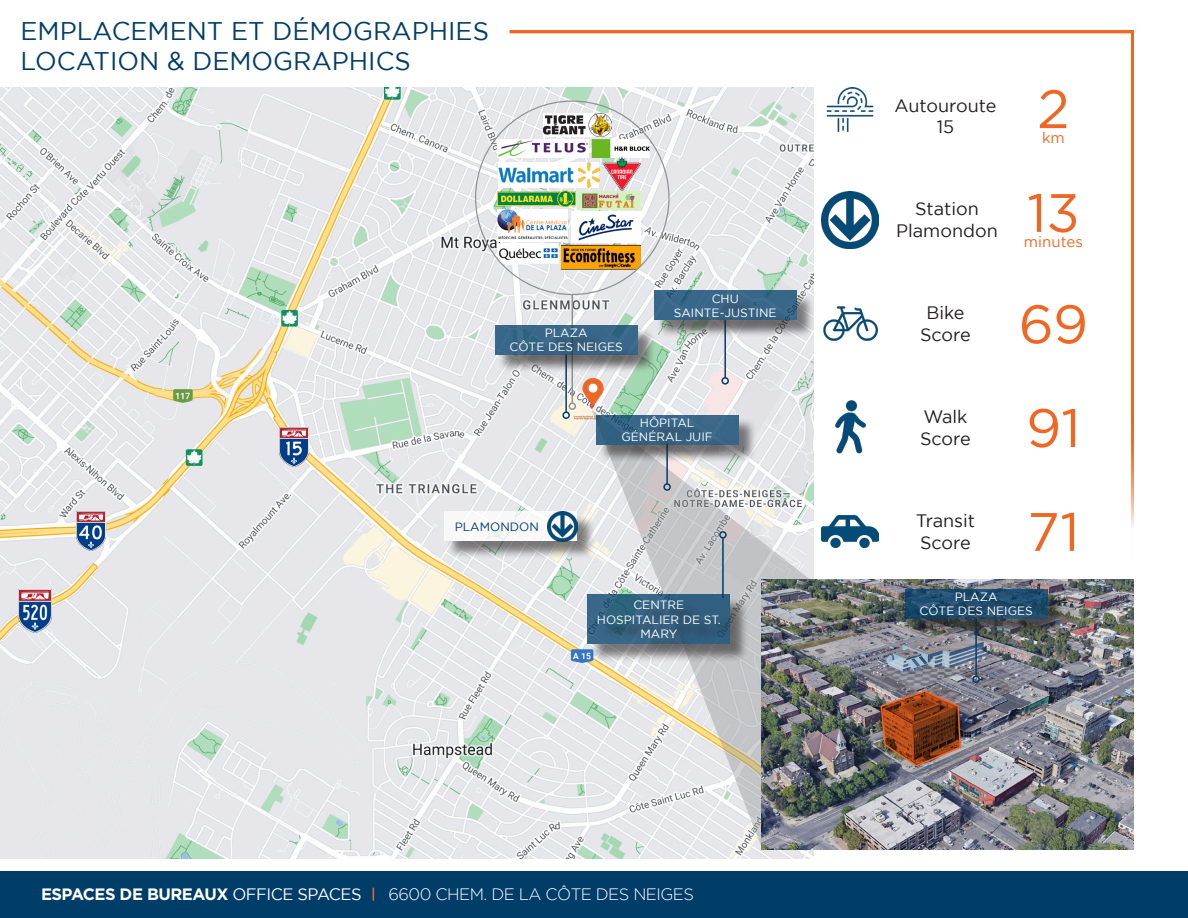
<style>
.page{position:relative;width:1188px;height:918px;background:#fff}
.page>*{position:absolute;margin:0;border:0;box-sizing:border-box;transform-origin:0 0}
.t1{font:54px "Gotham";color:#f26624}
.t2{font:25.5px "Gotham";color:#003d69}
.t3{font:18px "Gotham";color:#231f20}
.t4{font:700 16.5px "Gotham";letter-spacing:-.03em;color:#fff}
.t5{font:300 16.5px "Gotham";letter-spacing:-.03em;color:#fff}
.t6{font:15px "Gotham";color:#f26624}
.t7{font:12px/14.4px "Gotham";color:#fff;text-align:center}
.t8{font:12px "Gotham";color:#003d69}
.s1{font-weight:400}
</style>
<div class="page">
<div style="left:0;top:872px;width:1188px;height:46px;background:#003d69"></div>
<svg style="left:373px;top:888px;width:1px;height:13px"></svg>
<img style="left:0;top:87px;width:814px;height:772px">
<svg style="left:508px;top:30px;width:626px;height:531px"></svg>
<img style="left:569px;top:373px;width:48px;height:47px">
<img style="left:279px;top:427px;width:30px;height:40px">
<img style="left:76px;top:511px;width:30px;height:40px">
<div style="left:447px;top:514px;width:149px;height:46px;background:#231f20;opacity:.75"></div>
<div style="left:444px;top:511px;width:133px;height:30px;background:#f8f8f9"></div>
<img style="left:548px;top:511px;width:29px;height:30px">
<div style="left:1012px;top:304px;width:82px;height:39px;background:#fff"></div>
<img style="left:822px;top:295px;width:57px;height:57px">
<div style="left:1012px;top:408px;width:83px;height:39px;background:#fff"></div>
<img style="left:822px;top:399px;width:57px;height:57px">
<img style="left:822px;top:191px;width:57px;height:57px">
<div style="left:1012px;top:193px;width:83px;height:54px;background:#fff"></div>
<img style="left:822px;top:87px;width:57px;height:57px">
<div style="left:1012px;top:89px;width:83px;height:54px;background:#fff"></div>
<div style="left:1012px;top:511px;width:82px;height:40px;background:#fff"></div>
<div style="left:822px;top:503px;width:57px;height:57px;background:#fff"></div>
<img style="left:822px;top:515px;width:57px;height:33px">
<img style="left:19px;top:589px;width:32px;height:44px">
<svg style="left:591px;top:410px;width:220px;height:439px;background:#dadbda"></svg>
<img style="left:761px;top:579px;width:373px;height:270px">
<img style="left:879px;top:690px;width:83px;height:77px">
<hr style="left:975px;top:618px;width:2px;height:58px;background:#003d69">
<div style="left:972px;top:675px;width:8px;height:8px;border:2px solid #003d69;border-radius:50%"></div>
<div style="left:907px;top:591px;width:159px;height:46px;background:#231f20;opacity:.75"></div>
<svg style="left:905px;top:589px;width:142px;height:29px"></svg>
<div style="left:923px;top:595px;width:127px;height:39px;background:#231f20;opacity:.75"></div>
<img style="left:592px;top:139px;width:58px;height:19px">
<img style="left:498px;top:139px;width:90px;height:19px">
<img style="left:499px;top:162px;width:100px;height:25px">
<img style="left:603px;top:156px;width:38px;height:34px">
<img style="left:561px;top:245px;width:80px;height:25px">
<img style="left:578px;top:192px;width:63px;height:17px">
<img style="left:572px;top:211px;width:69px;height:32px">
<img style="left:498px;top:191px;width:78px;height:16px">
<img style="left:498px;top:209px;width:69px;height:32px">
<img style="left:498px;top:243px;width:61px;height:21px">
<img style="left:543px;top:114px;width:68px;height:23px">
<hr style="left:572px;top:295px;width:1px;height:108px;background:#8f9394">
<div style="left:569px;top:402px;width:7px;height:8px;border:2px solid #8f9394;border-radius:50%"></div>
<hr style="left:565px;top:354px;width:2px;height:58px;background:#003d69">
<div style="left:562px;top:411px;width:8px;height:8px;border:2px solid #003d69;border-radius:50%"></div>
<div style="left:497px;top:327px;width:159px;height:46px;background:#231f20;opacity:.75"></div>
<div style="left:495px;top:325px;width:142px;height:29px;background:#396789"></div>
<div style="left:513px;top:331px;width:127px;height:39px;background:#231f20;opacity:.75"></div>
<hr style="left:724px;top:320px;width:2px;height:58px;background:#003d69">
<div style="left:721px;top:377px;width:8px;height:8px;border:2px solid #003d69;border-radius:50%"></div>
<div style="left:656px;top:293px;width:159px;height:46px;background:#231f20;opacity:.75"></div>
<div style="left:654px;top:291px;width:143px;height:29px;background:#396789"></div>
<div style="left:678px;top:297px;width:116px;height:38px;background:#231f20;opacity:.75"></div>
<hr style="left:666px;top:443px;width:2px;height:41px;background:#003d69">
<div style="left:663px;top:483px;width:8px;height:8px;border:2px solid #003d69;border-radius:50%"></div>
<div style="left:598px;top:417px;width:159px;height:46px;background:#231f20;opacity:.75"></div>
<svg style="left:596px;top:415px;width:142px;height:29px"></svg>
<div style="left:625px;top:419px;width:105px;height:41px;background:#231f20;opacity:.75"></div>
<hr style="left:722px;top:538px;width:2px;height:60px;background:#003d69">
<div style="left:719px;top:531px;width:8px;height:8px;border:2px solid #003d69;border-radius:50%"></div>
<div style="left:590px;top:597px;width:159px;height:66px;background:#231f20;opacity:.75"></div>
<svg style="left:588px;top:595px;width:142px;height:49px;background:#336383"></svg>
<div style="left:601px;top:603px;width:137px;height:53px;background:#231f20;opacity:.75"></div>
<p class="t2" style="left:21px;top:17px;width:470px">EMPLACEMENT ET DÉMOGRAPHIES</p>
<p class="t2" style="left:21px;top:47px;width:392px">LOCATION &amp; DEMOGRAPHICS</p>
<p class="t7" style="left:545px;top:325px;width:44px">PLAZA</p>
<p class="t7" style="left:510px;top:340px;width:115px">CÔTE DES NEIGES</p>
<p class="t7" style="left:712px;top:291px;width:29px">CHU</p>
<p class="t7" style="left:674px;top:305px;width:104px">SAINTE-JUSTINE</p>
<p class="t7" style="left:640px;top:415px;width:56px">HÔPITAL</p>
<p class="t7" style="left:622px;top:429px;width:93px">GÉNÉRAL JUIF</p>
<p class="t8" style="left:455px;top:520px;width:86px">PLAMONDON</p>
<p class="t7" style="left:597px;top:598px;width:125px">CENTRE<br>HOSPITALIER DE ST.<br>MARY</p>
<h3 class="t4" style="left:41px;top:884px;width:322px">ESPACES DE BUREAUX <span class="s1">OFFICE SPACES</span></h3>
<h3 class="t5" style="left:388px;top:885px;width:307px">6600 CHEM. DE LA CÔTE DES NEIGES</h3>
<p class="t3" style="left:894px;top:95px;width:104px">Autouroute</p>
<p class="t3" style="left:937px;top:117px;width:19px">15</p>
<p class="t3" style="left:915px;top:199px;width:65px">Station</p>
<p class="t3" style="left:896px;top:221px;width:103px">Plamondon</p>
<p class="t3" style="left:926px;top:303px;width:40px">Bike</p>
<p class="t3" style="left:920px;top:325px;width:52px">Score</p>
<p class="t1" style="left:1037px;top:79px;width:34px">2</p>
<p class="t6" style="left:1042px;top:130px;width:24px">km</p>
<p class="t1" style="left:1027px;top:183px;width:54px">13</p>
<p class="t6" style="left:1024px;top:233px;width:60px">minutes</p>
<p class="t1" style="left:1019px;top:294px;width:71px">69</p>
<p class="t3" style="left:923px;top:407px;width:46px">Walk</p>
<p class="t3" style="left:920px;top:428px;width:52px">Score</p>
<p class="t1" style="left:1026px;top:398px;width:56px">91</p>
<p class="t3" style="left:916px;top:511px;width:61px">Transit</p>
<p class="t3" style="left:920px;top:532px;width:52px">Score</p>
<p class="t1" style="left:1027px;top:502px;width:54px">71</p>
<p class="t7" style="left:955px;top:589px;width:44px">PLAZA</p>
<p class="t7" style="left:920px;top:604px;width:115px">CÔTE DES NEIGES</p>
</div>
